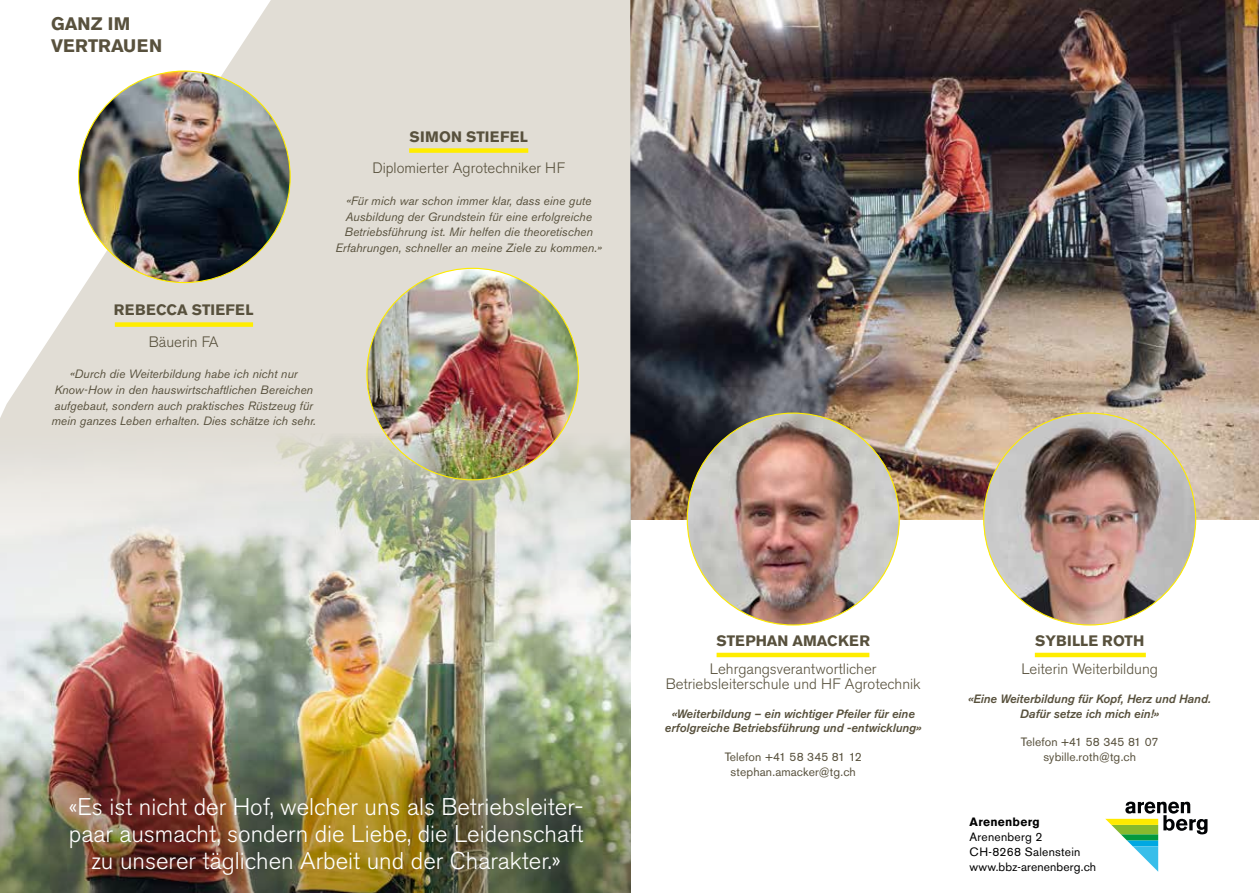
<style>
.page{position:relative;width:1259px;height:893px;background:#fff}
.page>*{position:absolute;margin:0;border:0;box-sizing:border-box;transform-origin:0 0}
.t1{font:300 24px/27px "Akzidenz Grotesk BQ";color:#fff;text-align:center}
.t2{font:700 18px/21.6px "Akzidenz Grotesk BQ";letter-spacing:.015em;color:#58513d}
.t3{font:300 15px/14.4px "Akzidenz Grotesk BQ";color:#58513d;text-align:center}
.t4{font:700 15px "Akzidenz Grotesk BQ";letter-spacing:.01em;color:#58513d}
.t5{font:italic 12px/15.8px "Akzidenz Grotesk BQ";color:#58513d;text-align:center}
.t6{font:italic 500 12px/14.4px "Akzidenz Grotesk BQ";color:#58513d;text-align:center}
.t7{font:12px/15px "Akzidenz Grotesk BQ";letter-spacing:.01em;color:#58513d;text-align:center}
.t8{font:12px/15.1px "Akzidenz Grotesk BQ";letter-spacing:.02em;color:#000}
.t9{font:700 12px "Akzidenz Grotesk BQ";letter-spacing:.02em;color:#000}
.s1{font-size:22.5px}
</style>
<div class="page">
<img style="left:630px;top:0;width:629px;height:520px">
<svg style="left:0;top:0;width:630px;height:434px;fill:#e1ddd5"></svg>
<svg style="left:1105px;top:802px;width:102px;height:70px"></svg>
<div style="left:983px;top:413px;width:212px;height:212px;background:#000;opacity:.25"></div>
<img style="left:983px;top:413px;width:212px;height:212px;border-radius:106px">
<div style="left:687px;top:413px;width:212px;height:212px;background:#000;opacity:.25"></div>
<img style="left:687px;top:413px;width:212px;height:212px;border-radius:106px">
<hr style="left:1035px;top:653px;width:110px;height:4px;background:#ffed00">
<hr style="left:716px;top:653px;width:153px;height:4px;background:#ffed00">
<img style="left:0;top:434px;width:630px;height:290px">
<img style="left:0;top:724px;width:630px;height:169px">
<img style="left:367px;top:268px;width:211px;height:212px;border-radius:106px">
<img style="left:79px;top:71px;width:211px;height:212px;border-radius:106px">
<div style="left:115px;top:322px;width:138px;height:5px;background:#ffed00"></div>
<div style="left:409px;top:148px;width:119px;height:5px;background:#ffed00"></div>
<h2 class="t2" style="left:51px;top:14px;width:113px">GANZ IM<br>VERTRAUEN</h2>
<p class="t4" style="left:114px;top:301px;width:141px">REBECCA STIEFEL</p>
<p class="t3" style="left:149px;top:334px;width:71px">Bäuerin FA</p>
<p class="t5" style="left:51px;top:366px;width:266px">«Durch die Weiterbildung habe ich nicht nur Know-How in den hauswirtschaftlichen Bereichen aufgebaut, sondern auch praktisches Rüstzeug für mein ganzes Leben erhalten. Dies schätze ich sehr.</p>
<p class="t4" style="left:409px;top:128px;width:120px">SIMON STIEFEL</p>
<p class="t3" style="left:372px;top:161px;width:194px">Diplomierter Agrotechniker HF</p>
<p class="t5" style="left:335px;top:193px;width:268px">«Für mich war schon immer klar, dass eine gute Ausbildung der Grundstein für eine erfolgreiche Betriebsführung ist. Mir helfen die theoretischen Erfahrungen, schneller an meine Ziele zu kommen.»</p>
<h1 class="t1" style="left:69px;top:793px;width:516px"><span class="s1">«</span>Es ist nicht der Hof, welcher uns als Betriebsleiter&shy;paar ausmacht, sondern die Liebe, die Leidenschaft zu unserer täglichen Arbeit und der Charakter.»</h1>
<p class="t4" style="left:716px;top:632px;width:155px">STEPHAN AMACKER</p>
<p class="t3" style="left:665px;top:662px;width:257px">Lehrgangsverantwortlicher<br>Betriebsleiterschule und HF Agrotechnik</p>
<p class="t6" style="left:665px;top:706px;width:258px">«Weiterbildung – ein wichtiger Pfeiler für eine erfolgreiche Betriebsführung und -entwicklung»</p>
<p class="t7" style="left:725px;top:749px;width:138px">Telefon +41 58 345 81 12 stephan.amacker@tg.ch</p>
<p class="t4" style="left:1035px;top:632px;width:111px">SYBILLE ROTH</p>
<p class="t3" style="left:1021px;top:662px;width:138px">Leiterin Weiterbildung</p>
<p class="t6" style="left:968px;top:692px;width:245px">«Eine Weiterbildung für Kopf, Herz und Hand.<br>Dafür setze ich mich ein!»</p>
<p class="t7" style="left:1021px;top:735px;width:139px">Telefon +41 58 345 81 07 sybille.roth@tg.ch</p>
<p class="t9" style="left:969px;top:814px;width:72px">Arenenberg</p>
<p class="t8" style="left:969px;top:829px;width:128px">Arenenberg 2<br>CH-8268 Salenstein www.bbz-arenenberg.ch</p>
</div>
